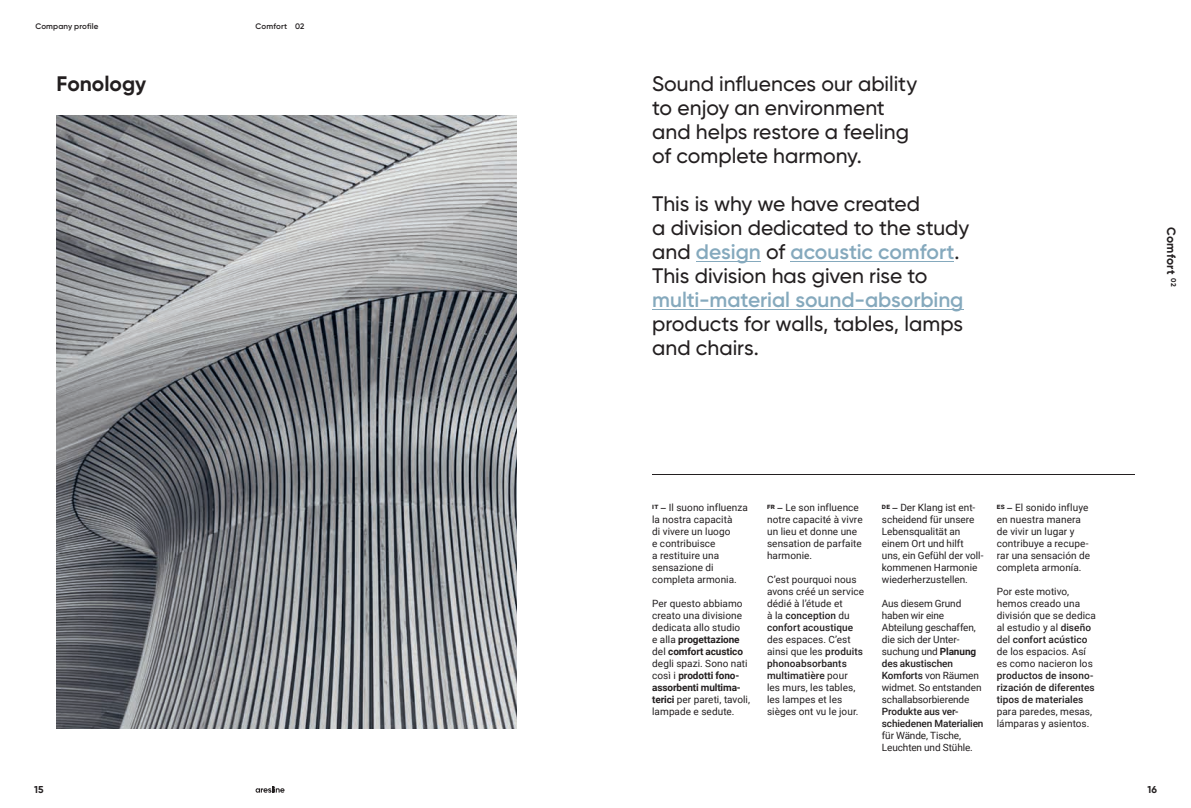
<style>
.page{position:relative;width:1191px;height:808px;background:#fff}
.page>*{position:absolute;margin:0;border:0;box-sizing:border-box;transform-origin:0 0}
.t1{font:500 21px/24px "Gilroy";color:#231f20}
.t2{font:600 21px "Gilroy";color:#85a9bd}
.t3{font:700 21px "Gilroy";color:#231f20}
.t4{font:700 12px "Gilroy";letter-spacing:.02em;color:#231f20}
.t5{font:10px/12px "Roboto";letter-spacing:.005em;color:#231f20}
.t6{font:10px/12px "Roboto";letter-spacing:-.015em;color:#231f20}
.t7{font:500 10px/12px "Roboto";letter-spacing:.005em;color:#231f20}
.t8{font:500 10px/12px "Roboto";letter-spacing:-.015em;color:#231f20}
.t9{font:700 10px "Gilroy";color:#231f20}
.t10{font:600 8px "Gilroy";letter-spacing:.015em;color:#231f20}
.s1{font-weight:600;color:#85a9bd}
.s2{font-weight:700;font-size:7.5px}
.s3{font-weight:700}
.s4{font-weight:500}
</style>
<div class="page">
<hr style="left:652px;top:475px;width:482px;height:1px;background:#231f20">
<img style="left:57px;top:116px;width:459px;height:613px">
<hr style="left:696px;top:261px;width:65px;height:1px;background:#85a9bd">
<hr style="left:790px;top:261px;width:164px;height:1px;background:#85a9bd">
<hr style="left:652px;top:309px;width:311px;height:1px;background:#85a9bd">
<svg style="left:255px;top:786px;width:29px;height:7px"></svg>
<p class="t10" style="left:35px;top:21px;width:65px">Company profile</p>
<p class="t10" style="left:255px;top:21px;width:50px">Comfort 02</p>
<h1 class="t3" style="left:57px;top:70px;width:91px">Fonology</h1>
<h1 class="t1" style="left:652px;top:71px;width:266px">Sound influences our ability to enjoy an environment and helps restore a feeling of complete harmony.</h1>
<h1 class="t1" style="left:652px;top:191px;width:319px">This is why we have created<br>a division dedicated to the study and <span class="s1">design</span> of <span class="s1">acoustic comfort</span>.<br>This division has given rise to</h1>
<h1 class="t2" style="left:652px;top:286px;width:313px">multi-material sound-absorbing</h1>
<h1 class="t1" style="left:652px;top:311px;width:312px">products for walls, tables, lamps and chairs.</h1>
<p class="t4" style="left:1178px;top:227px;width:61px;rotate:90deg">Comfort <sup>02</sup></p>
<p class="t5" style="left:652px;top:501px;width:97px"><sup>it</sup> <span class="s2">—</span> Il suono influenza la nostra capacità<br>di vivere un luogo<br>e contribuisce<br>a restituire una sensazione di completa armonia.</p>
<p class="t5" style="left:652px;top:597px;width:99px">Per questo abbiamo creato una divisione dedicata allo studio<br>e alla <span class="s3">progettazione </span>del <span class="s3">comfort acustico </span>degli spazi. Sono nati così i <span class="s3">prodotti fono&shy;assorbenti multima&shy;terici</span> per pareti, tavoli, lampade e sedute.</p>
<p class="t5" style="left:767px;top:501px;width:97px"><sup>fr</sup> <span class="s2">—</span> Le son influence notre capacité à vivre un lieu et donne une sensation de parfaite harmonie.</p>
<p class="t5" style="left:767px;top:573px;width:98px">C’est pourquoi nous avons créé un service dédié à l’étude et<br>à la <span class="s4">conception</span> du <span class="s4">confort acoustique</span></p>
<p class="t5" style="left:767px;top:633px;width:97px">des espaces. C’est ainsi que les <span class="s4">produits phonoabsorbants multimatière</span> pour les murs, les tables, les lampes et les sièges ont vu le jour.</p>
<p class="t5" style="left:882px;top:501px;width:103px"><sup>de</sup> <span class="s2">—</span> Der Klang ist ent&shy;scheidend für unsere<br>Lebensqualität an einem Ort und hilft uns, ein Gefühl der voll&shy;kommenen Harmonie wiederherzustellen.</p>
<p class="t6" style="left:882px;top:597px;width:101px">Aus diesem Grund haben wir eine<br>Abteilung geschaffen, die sich der Unter&shy;suchung und <span class="s3">Planung </span><span class="s4">des akustischen<br>Komforts</span> von Räumen widmet. So entstanden schallabsorbierende</p>
<p class="t8" style="left:882px;top:705px;width:103px">Produkte aus ver&shy;schiedenen Materialien</p>
<p class="t5" style="left:882px;top:729px;width:92px">für Wände, Tische,<br>Leuchten und Stühle.</p>
<p class="t5" style="left:996px;top:501px;width:95px"><sup>es</sup> <span class="s2">—</span> El sonido influye en nuestra manera de vivir un lugar y contribuye a recupe&shy;rar una sensación de completa armonía.</p>
<p class="t5" style="left:996px;top:585px;width:101px">Por este motivo, hemos creado una división que se dedica al estudio y al <span class="s4">diseño </span>del <span class="s4">confort acústico </span>de los espacios. Así es como nacieron los</p>
<p class="t7" style="left:996px;top:669px;width:99px">productos de insono&shy;rización de diferentes tipos de materiales</p>
<p class="t5" style="left:996px;top:705px;width:97px">para paredes, mesas, lámparas y asientos.</p>
<p class="t9" style="left:34px;top:783px;width:11px">15</p>
<p class="t9" style="left:1147px;top:783px;width:11px">16</p>
</div>
